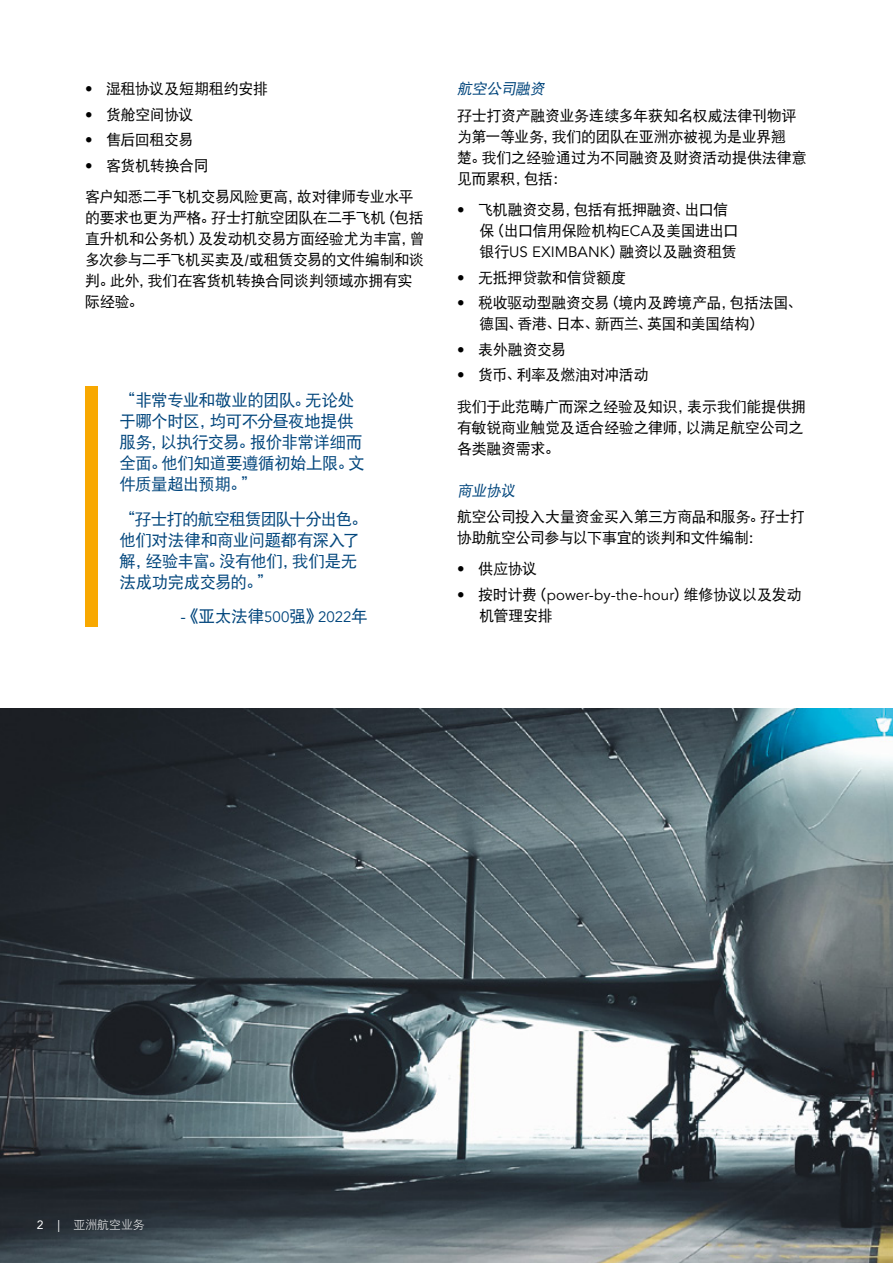
<style>
.page{position:relative;width:893px;height:1263px;background:#fff}
.page>*{position:absolute;margin:0;border:0;box-sizing:border-box;transform-origin:0 0}
.t1{font:16.5px/21px "DFP Hei W5";letter-spacing:-.035em;color:#00457c}
.t2{font:15px/21px "DFP Hei W5";letter-spacing:-.02em;color:#000}
.t3{font:15px "Avenir LT Pro";letter-spacing:.005em;color:#000}
.t4{font:12px "DFP Hei W3";letter-spacing:-.01em;color:#fff}
.s1{font-family:"Avenir LT Pro"}
.s2{font-family:"DF Hei HK W5"}
.s3{font-family:"Avenir LT Pro";font-size:15px}
.s4{font-style:italic;color:#00457c}
.s5{font-family:"DFP Hei W5"}
</style>
<div class="page">
<img style="left:0;top:708px;width:893px;height:555px">
<div style="left:85px;top:387px;width:13px;height:240px;background:#f8a800"></div>
<p class="t2" style="left:85px;top:78px;width:185px"><span class="s1">•</span> 湿租协议及短期租约安排</p>
<p class="t2" style="left:85px;top:104px;width:110px"><span class="s1">•</span> 货舱空间协议</p>
<p class="t2" style="left:85px;top:129px;width:110px"><span class="s1">•</span> 售后回租交易</p>
<p class="t2" style="left:85px;top:149px;width:330px;line-height:31.5px"><span class="s1">•</span> 客货机转换合同<br>客户知悉二手飞机交易风险更高，故对律师专业水平</p>
<p class="t2" style="left:85px;top:207px;width:341px">的要求也更为严格。<span class="s2">孖</span>士打航空团队在二手飞机（包括直升机和公务机）及发动机交易方面经验尤为丰富，曾多次参与二手飞机买卖及/或租赁交易的文件编制和谈判。此外，我们在客货机转换合同谈判领域亦拥有实际经验。</p>
<p class="t1" style="left:119px;top:390px;width:247px">“非常专业和敬业的团队。无论处于哪个时区，均可不分昼夜地提供服务，以执行交易。报价非常详细而全面。他们知道要遵循初始上限。文件质量超出预期。”</p>
<p class="t1" style="left:119px;top:508px;width:250px">“<span class="s2">孖</span>士打的航空租赁团队十分出色。他们对法律和商业问题都有深入了解，经验丰富。没有他们，我们是无法成功完成交易的。”</p>
<p class="t1" style="left:181px;top:606px;width:189px">-《亚太法律<span class="s3">500</span>强》<span class="s3">2022</span>年</p>
<p class="t2" style="left:457px;top:76px;width:341px;line-height:26.2px"><span class="s4">航空公司融资<br></span><span class="s2">孖</span>士打资产融资业务连续多年获知名权威法律刊物评</p>
<p class="t2" style="left:457px;top:125px;width:351px">为第一等业务，我们的团队在亚洲亦被视为是业界翘<br>楚。我们之经验通过为不同融资及财资活动提供法律意见而累积，包括：</p>
<p class="t2" style="left:480px;top:199px;width:260px;text-indent:-22px"><span class="s1">•</span> 飞机融资交易，包括有抵押融资、出口信保（出口信用保险机构<span class="s1">ECA</span>及美国进出口银行<span class="s1">US EXIMBANK</span>）融资以及融资租赁</p>
<p class="t2" style="left:457px;top:266px;width:171px"><span class="s1">•</span> 无抵押贷款和信贷额度</p>
<p class="t2" style="left:480px;top:292px;width:324px;text-indent:-22px"><span class="s1">•</span> 税收驱动型融资交易（境内及跨境产品，包括法国、德国、香港、日本、新西兰、英国和美国结构）</p>
<p class="t2" style="left:457px;top:338px;width:110px"><span class="s1">•</span> 表外融资交易</p>
<p class="t2" style="left:457px;top:359px;width:351px;line-height:31.5px"><span class="s1">•</span> 货币、利率及燃油对冲活动<br>我们于此范畴广而深之经验及知识，表示我们能提供拥</p>
<p class="t2" style="left:457px;top:416px;width:348px">有敏锐商业触觉及适合经验之律师，以满足航空公司之各类融资需求。</p>
<p class="t2" style="left:457px;top:477px;width:349px;line-height:26.2px"><span class="s4">商业协议<br></span>航空公司投入大量资金买入第三方商品和服务。<span class="s2">孖</span>士打</p>
<p class="t2" style="left:457px;top:527px;width:307px">协助航空公司参与以下事宜的谈判和文件编制：</p>
<p class="t2" style="left:457px;top:558px;width:82px"><span class="s1">•</span> 供应协议</p>
<p class="t3" style="left:457px;top:586px;width:346px">• <span class="s5">按时计费（</span>power-by-the-hour<span class="s5">）维修协议以及发动</span></p>
<p class="t2" style="left:480px;top:605px;width:75px">机管理安排</p>
<p class="t4" style="left:37px;top:1218px;width:109px"><span class="s1">2 |</span> 亚洲航空业务</p>
</div>
